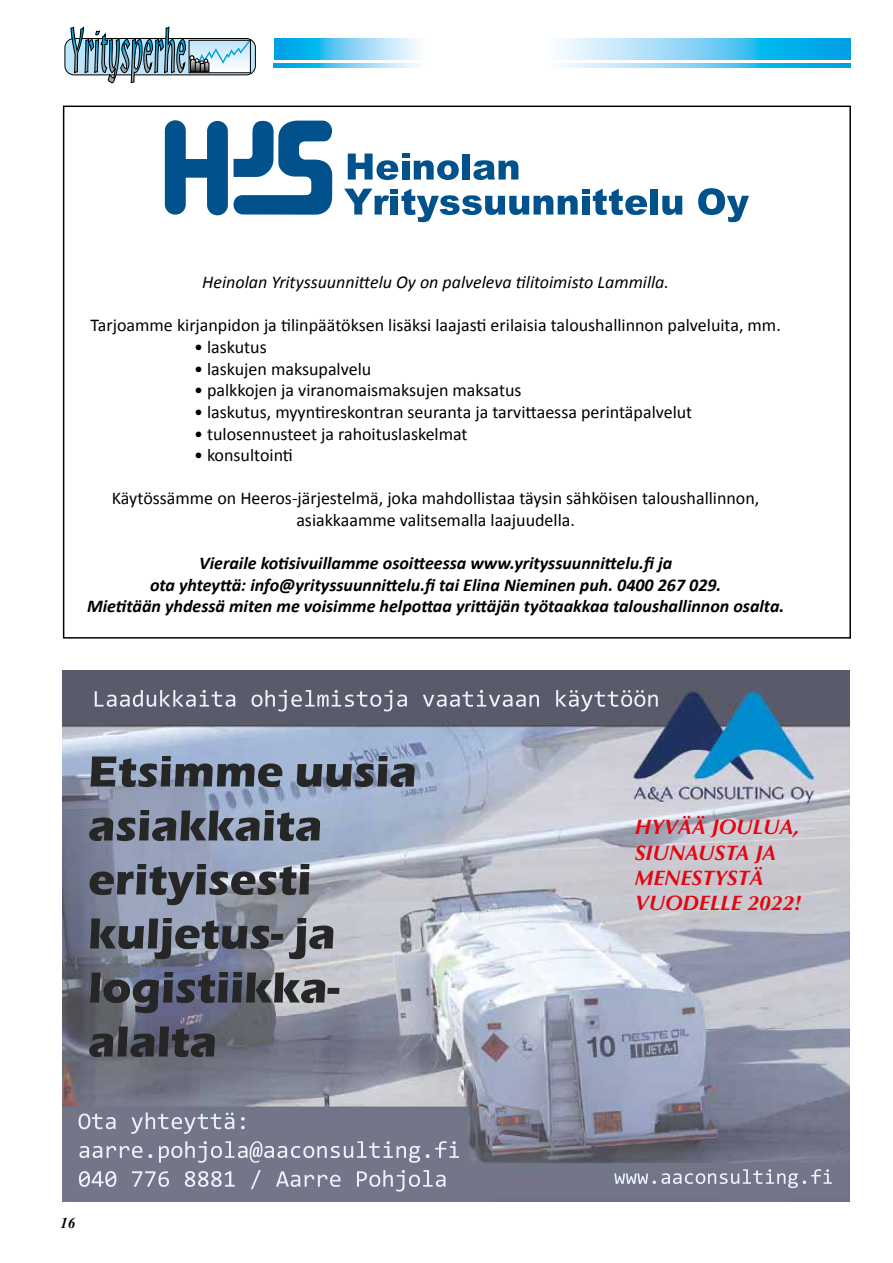
<style>
.page{position:relative;width:893px;height:1263px;background:#fff}
.page>*{position:absolute;margin:0;border:0;box-sizing:border-box;transform-origin:0 0}
.t1{font:italic 700 21px/25.2px "Optima";color:#e30613}
.t2{font:18px/21.6px "Calibri";color:#000;text-align:center}
.t3{font:italic 700 18px/21.6px "Calibri";color:#000;text-align:center}
.t4{font:italic 18px "Calibri";color:#000}
.t5{font:italic 700 15px "Times New Roman";color:#000}
</style>
<div class="page">
<div style="left:65px;top:39px;width:190px;height:36px;background:#bce4fa;border-radius:9px"></div>
<svg style="left:70px;top:27px;width:181px;height:56px"></svg>
<svg style="left:559px;top:38px;width:292px;height:30px"></svg>
<svg style="left:274px;top:38px;width:145px;height:30px"></svg>
<img style="left:62px;top:670px;width:787px;height:532px">
<svg style="left:165px;top:120px;width:168px;height:95px"></svg>
<svg style="left:662px;top:196px;width:20px;height:19px"></svg>
<svg style="left:698px;top:188px;width:51px;height:34px"></svg>
<div style="left:462px;top:154px;width:8px;height:26px;background:#00518c"></div>
<div style="left:651px;top:189px;width:7px;height:26px;background:#00518c"></div>
<svg style="left:344px;top:189px;width:303px;height:33px"></svg>
<svg style="left:348px;top:154px;width:111px;height:26px"></svg>
<svg style="left:473px;top:160px;width:45px;height:20px"></svg>
<p class="t4" style="left:202px;top:270px;width:468px">Heinolan Yrityssuunnittelu Oy on palveleva tilitoimisto Lammilla.</p>
<p class="t2" style="left:91px;top:315px;width:692px">Tarjoamme kirjanpidon ja tilinpäätöksen lisäksi laajasti erilaisia taloushallinnon palveluita, mm.</p>
<p class="t2" style="left:194px;top:336px;width:74px">• laskutus</p>
<p class="t2" style="left:194px;top:358px;width:179px">• laskujen maksupalvelu</p>
<p class="t2" style="left:194px;top:380px;width:329px">• palkkojen ja viranomaismaksujen maksatus</p>
<p class="t2" style="left:194px;top:401px;width:500px">• laskutus, myyntireskontran seuranta ja tarvittaessa perintäpalvelut</p>
<p class="t2" style="left:194px;top:423px;width:275px">• tulosennusteet ja rahoituslaskelmat</p>
<p class="t2" style="left:194px;top:444px;width:100px">• konsultointi</p>
<p class="t2" style="left:112px;top:488px;width:649px">Käytössämme on Heeros-järjestelmä, joka mahdollistaa täysin sähköisen taloushallinnon, asiakkaamme valitsemalla laajuudella.</p>
<p class="t3" style="left:87px;top:552px;width:699px">Vieraile kotisivuillamme osoitteessa www.yrityssuunnittelu.fi ja<br>ota yhteyttä: info@yrityssuunnittelu.fi tai Elina Nieminen puh. 0400 267 029.<br>Mietitään yhdessä miten me voisimme helpottaa yrittäjän työtaakkaa taloushallinnon osalta.</p>
<p class="t1" style="left:635px;top:815px;width:168px">HYVÄÄ JOULUA,<br>SIUNAUSTA JA<br>MENESTYSTÄ<br>VUODELLE 2022!</p>
<p class="t5" style="left:60px;top:1213px;width:16px">16</p>
</div>
